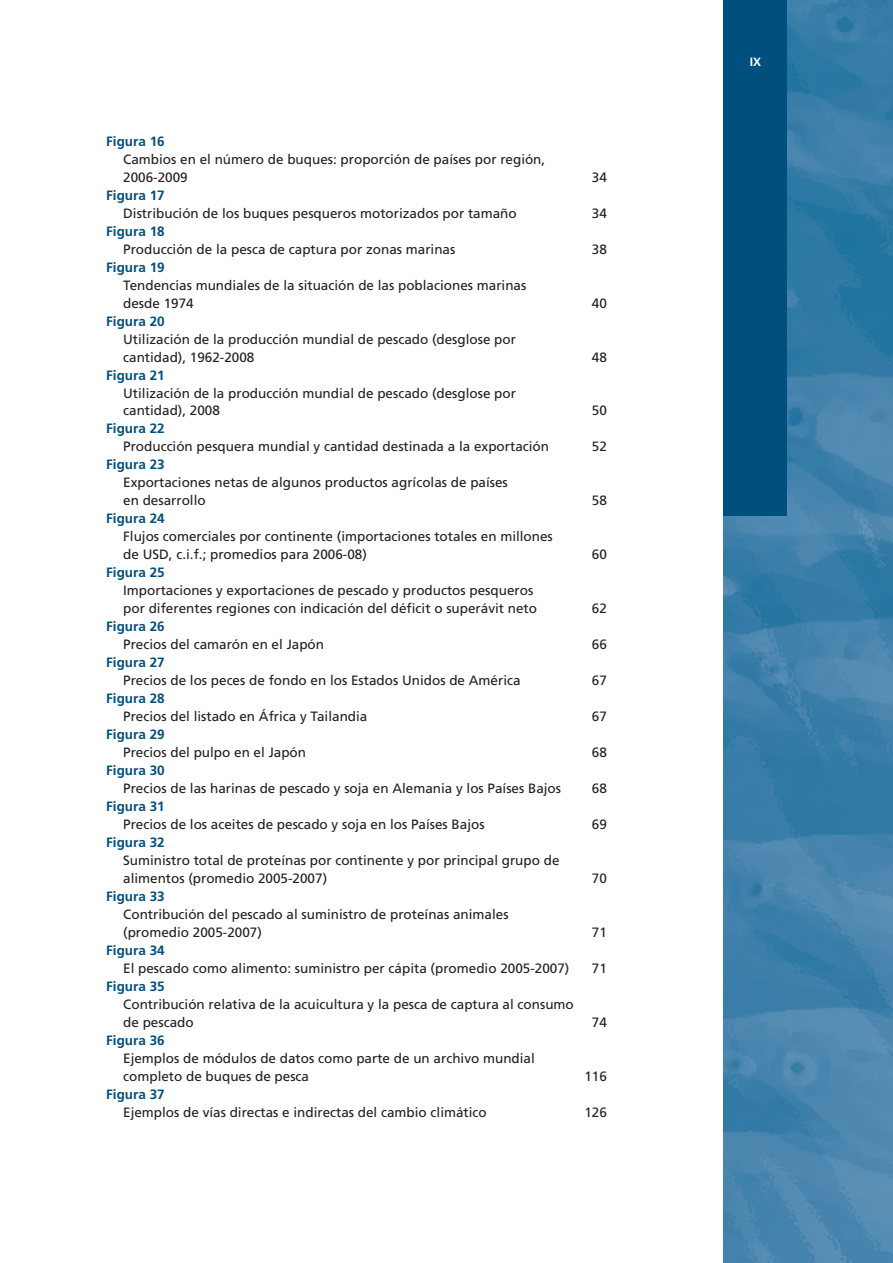
<style>
.page{position:relative;width:893px;height:1263px;background:#fff}
.page>*{position:absolute;margin:0;border:0;box-sizing:border-box;transform-origin:0 0}
.t1{font:13.5px/18px "Frutiger LT Std";color:#231f20}
.t2{font:700 13.5px "Frutiger LT Std";color:#004f7f}
.t3{font:700 12px "Frutiger LT Std";color:#fff}
</style>
<div class="page">
<img style="left:723px;top:0;width:169px;height:1262px">
<div style="left:723px;top:0;width:64px;height:516px;background:#004f7f"></div>
<p class="t2" style="left:106px;top:135px;width:60px">Figura 16</p>
<p class="t1" style="left:123px;top:151px;width:424px">Cambios en el número de buques: proporción de países por región,<br>2006-2009</p>
<p class="t1" style="left:592px;top:169px;width:17px">34</p>
<p class="t2" style="left:106px;top:189px;width:60px">Figura 17</p>
<p class="t1" style="left:123px;top:205px;width:395px">Distribución de los buques pesqueros motorizados por tamaño</p>
<p class="t1" style="left:592px;top:205px;width:17px">34</p>
<p class="t2" style="left:106px;top:225px;width:60px">Figura 18</p>
<p class="t1" style="left:123px;top:241px;width:334px">Producción de la pesca de captura por zonas marinas</p>
<p class="t1" style="left:592px;top:241px;width:17px">38</p>
<p class="t2" style="left:106px;top:261px;width:60px">Figura 19</p>
<p class="t1" style="left:123px;top:277px;width:405px">Tendencias mundiales de la situación de las poblaciones marinas desde 1974</p>
<p class="t1" style="left:592px;top:294px;width:17px">40</p>
<p class="t2" style="left:106px;top:315px;width:60px">Figura 20</p>
<p class="t1" style="left:123px;top:330px;width:394px">Utilización de la producción mundial de pescado (desglose por cantidad), 1962-2008</p>
<p class="t2" style="left:106px;top:369px;width:60px">Figura 21</p>
<p class="t1" style="left:123px;top:384px;width:394px">Utilización de la producción mundial de pescado (desglose por cantidad), 2008</p>
<p class="t1" style="left:592px;top:348px;width:17px">48</p>
<p class="t1" style="left:592px;top:402px;width:17px">50</p>
<p class="t2" style="left:106px;top:423px;width:60px">Figura 22</p>
<p class="t1" style="left:123px;top:438px;width:427px">Producción pesquera mundial y cantidad destinada a la exportación</p>
<p class="t1" style="left:592px;top:438px;width:17px">52</p>
<p class="t2" style="left:106px;top:459px;width:60px">Figura 23</p>
<p class="t1" style="left:123px;top:474px;width:386px">Exportaciones netas de algunos productos agrícolas de países en desarrollo</p>
<p class="t1" style="left:592px;top:492px;width:17px">58</p>
<p class="t2" style="left:106px;top:513px;width:60px">Figura 24</p>
<p class="t1" style="left:123px;top:528px;width:431px">Flujos comerciales por continente (importaciones totales en millones de USD, c.i.f.; promedios para 2006-08)</p>
<p class="t2" style="left:106px;top:567px;width:60px">Figura 25</p>
<p class="t1" style="left:123px;top:582px;width:415px">Importaciones y exportaciones de pescado y productos pesqueros por diferentes regiones con indicación del déficit o superávit neto</p>
<p class="t1" style="left:592px;top:546px;width:17px">60</p>
<p class="t1" style="left:592px;top:600px;width:17px">62</p>
<p class="t2" style="left:106px;top:621px;width:60px">Figura 26</p>
<p class="t1" style="left:123px;top:636px;width:202px">Precios del camarón en el Japón</p>
<p class="t1" style="left:592px;top:636px;width:17px">66</p>
<p class="t2" style="left:106px;top:657px;width:60px">Figura 27</p>
<p class="t1" style="left:123px;top:672px;width:399px">Precios de los peces de fondo en los Estados Unidos de América</p>
<p class="t1" style="left:592px;top:672px;width:17px">67</p>
<p class="t2" style="left:106px;top:693px;width:60px">Figura 28</p>
<p class="t1" style="left:123px;top:708px;width:246px">Precios del listado en África y Tailandia</p>
<p class="t1" style="left:592px;top:708px;width:17px">67</p>
<p class="t2" style="left:106px;top:729px;width:60px">Figura 29</p>
<p class="t1" style="left:123px;top:744px;width:184px">Precios del pulpo en el Japón</p>
<p class="t1" style="left:592px;top:744px;width:17px">68</p>
<p class="t2" style="left:106px;top:765px;width:60px">Figura 30</p>
<p class="t1" style="left:123px;top:780px;width:439px">Precios de las harinas de pescado y soja en Alemania y los Países Bajos</p>
<p class="t1" style="left:592px;top:780px;width:17px">68</p>
<p class="t2" style="left:106px;top:801px;width:60px">Figura 31</p>
<p class="t1" style="left:123px;top:816px;width:363px">Precios de los aceites de pescado y soja en los Países Bajos</p>
<p class="t1" style="left:592px;top:816px;width:17px">69</p>
<p class="t2" style="left:106px;top:837px;width:60px">Figura 32</p>
<p class="t1" style="left:123px;top:852px;width:438px">Suministro total de proteínas por continente y por principal grupo de alimentos (promedio 2005-2007)</p>
<p class="t1" style="left:592px;top:870px;width:17px">70</p>
<p class="t2" style="left:106px;top:891px;width:60px">Figura 33</p>
<p class="t1" style="left:123px;top:906px;width:387px">Contribución del pescado al suministro de proteínas animales (promedio 2005-2007)</p>
<p class="t1" style="left:592px;top:924px;width:17px">71</p>
<p class="t2" style="left:106px;top:945px;width:60px">Figura 34</p>
<p class="t1" style="left:123px;top:960px;width:448px">El pescado como alimento: suministro per cápita (promedio 2005-2007)</p>
<p class="t1" style="left:592px;top:960px;width:17px">71</p>
<p class="t2" style="left:106px;top:980px;width:60px">Figura 35</p>
<p class="t1" style="left:123px;top:996px;width:452px">Contribución relativa de la acuicultura y la pesca de captura al consumo de pescado</p>
<p class="t1" style="left:592px;top:1014px;width:17px">74</p>
<p class="t2" style="left:106px;top:1034px;width:60px">Figura 36</p>
<p class="t1" style="left:123px;top:1050px;width:413px">Ejemplos de módulos de datos como parte de un archivo mundial completo de buques de pesca</p>
<p class="t1" style="left:584px;top:1068px;width:24px">116</p>
<p class="t2" style="left:106px;top:1088px;width:60px">Figura 37</p>
<p class="t1" style="left:123px;top:1104px;width:365px">Ejemplos de vías directas e indirectas del cambio climático</p>
<p class="t1" style="left:584px;top:1104px;width:24px">126</p>
<p class="t3" style="left:750px;top:56px;width:13px">IX</p>
</div>
